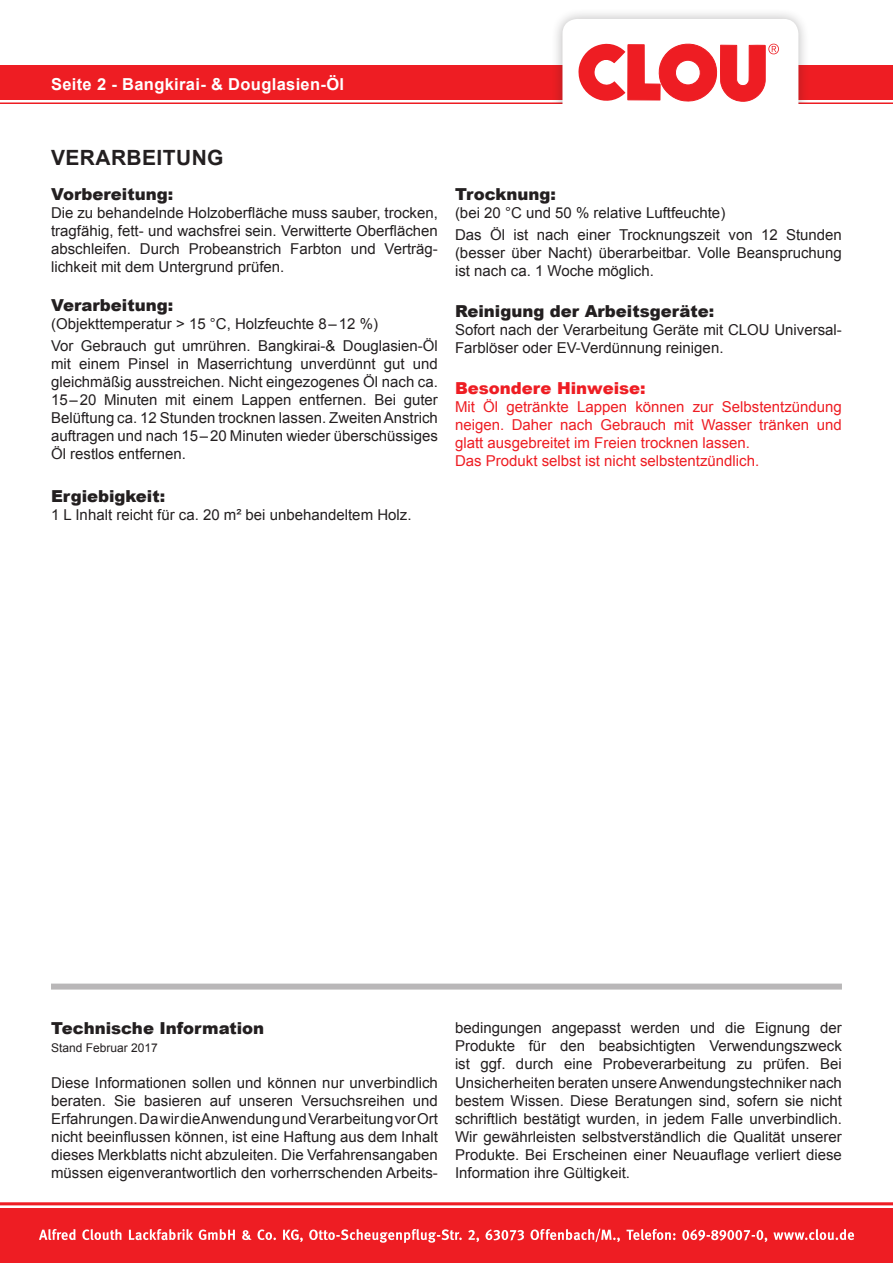
<style>
.page{position:relative;width:893px;height:1263px;background:#fff}
.page>*{position:absolute;margin:0;border:0;box-sizing:border-box;transform-origin:0 0}
.t1{font:700 21px "Arial";letter-spacing:.02em;color:#231f20}
.t2{font:900 16.5px "Arial";color:#231f20}
.t3{font:700 16.5px "Arial";letter-spacing:.02em;color:#fff}
.t4{font:900 16.5px "Arial";color:#ee1d23}
.t5{font:15px/18px "Arial";color:#231f20;text-align:justify}
.t6{font:15px/18px "Arial";color:#ee1d23}
.t7{font:12px "Arial";color:#231f20}
</style>
<div class="page">
<div style="left:0;top:66px;width:893px;height:34px;background:#ee1d23"></div>
<hr style="left:0;top:102px;width:893px;height:3px;background:#ee1d23">
<div style="left:551px;top:7px;width:259px;height:146px;background:#231f20;opacity:.33"></div>
<div style="left:562px;top:19px;width:236px;height:122px;background:#fff;border-radius:15px"></div>
<svg style="left:578px;top:43px;width:201px;height:59px"></svg>
<div style="left:0;top:105px;width:893px;height:67px;background:#fff"></div>
<div style="left:0;top:1208px;width:893px;height:55px;background:#ee1d23"></div>
<svg style="left:39px;top:1229px;width:815px;height:14px"></svg>
<hr style="left:0;top:1202px;width:893px;height:3px;background:#ee1d23">
<div style="left:51px;top:983px;width:791px;height:6px;background:#b9b7b8"></div>
<p class="t3" style="left:51px;top:73px;width:295px">Seite 2 ‑ Bangkirai- &amp; Douglasien-Öl</p>
<h1 class="t1" style="left:51px;top:143px;width:174px">VERARBEITUNG</h1>
<p class="t2" style="left:51px;top:182px;width:124px">Vorbereitung:</p>
<p class="t5" style="left:51px;top:204px;width:388px">Die zu behandelnde Holzoberfläche muss sauber, trocken, tragfähig, fett- und wachsfrei sein. Verwitterte Oberflächen abschleifen. Durch Probeanstrich Farbton und Verträg&shy;lichkeit mit dem Untergrund prüfen.</p>
<p class="t2" style="left:51px;top:293px;width:124px">Verarbeitung:</p>
<p class="t5" style="left:51px;top:313px;width:388px;line-height:22.2px">(Objekttemperatur &gt; 15 °C, Holzfeuchte 8–12 %)<br>Vor Gebrauch gut umrühren. Bangkirai-&amp; Douglasien-Öl</p>
<p class="t5" style="left:51px;top:355px;width:388px">mit einem Pinsel in Maserrichtung unverdünnt gut und gleichmäßig ausstreichen. Nicht eingezogenes Öl nach ca.<br>15–20 Minuten mit einem Lappen entfernen. Bei guter Belüftung ca. 12 Stunden trocknen lassen. Zweiten Anstrich auftragen und nach 15–20 Minuten wieder überschüssiges Öl restlos entfernen.</p>
<p class="t2" style="left:51px;top:484px;width:116px">Ergiebigkeit:</p>
<p class="t5" style="left:51px;top:506px;width:362px">1 L Inhalt reicht für ca. 20 m² bei unbehandeltem Holz.</p>
<p class="t2" style="left:455px;top:182px;width:103px">Trocknung:</p>
<p class="t5" style="left:455px;top:202px;width:388px;line-height:22.2px">(bei 20 °C und 50 % relative Luftfeuchte)<br>Das Öl ist nach einer Trocknungszeit von 12 Stunden</p>
<p class="t5" style="left:455px;top:244px;width:388px">(besser über Nacht) überarbeitbar. Volle Beanspruchung ist nach ca. 1 Woche möglich.</p>
<p class="t2" style="left:455px;top:299px;width:261px">Reinigung der Arbeitsgeräte:</p>
<p class="t5" style="left:455px;top:321px;width:387px">Sofort nach der Verarbeitung Geräte mit CLOU Universal-<br>Farblöser oder EV-Verdünnung reinigen.</p>
<p class="t4" style="left:455px;top:376px;width:192px">Besondere Hinweise:</p>
<p class="t6" style="left:455px;top:398px;width:388px">Mit Öl getränkte Lappen können zur Selbstentzündung neigen. Daher nach Gebrauch mit Wasser tränken und glatt ausgebreitet im Freien trocknen lassen.<br>Das Produkt selbst ist nicht selbstentzündlich.</p>
<p class="t2" style="left:51px;top:1016px;width:215px">Technische Information</p>
<p class="t7" style="left:51px;top:1040px;width:108px">Stand Februar 2017</p>
<p class="t5" style="left:51px;top:1074px;width:388px">Diese Informationen sollen und können nur unverbindlich beraten. Sie basieren auf unseren Versuchsreihen und Erfahrungen. Da wir die Anwendung und Verarbeitung vor Ort nicht beeinflussen können, ist eine Haftung aus dem Inhalt dieses Merkblatts nicht abzuleiten. Die Verfahrensangaben müssen eigenverantwortlich den vorherrschenden Arbeits-</p>
<p class="t5" style="left:455px;top:1019px;width:388px">bedingungen angepasst werden und die Eignung der Produkte für den beabsichtigten Verwendungszweck ist ggf. durch eine Probeverarbeitung zu prüfen. Bei Unsicherheiten beraten unsere Anwendungstechniker nach bestem Wissen. Diese Beratungen sind, sofern sie nicht schriftlich bestätigt wurden, in jedem Falle unverbindlich.<br>Wir gewährleisten selbstverständlich die Qualität unserer Produkte. Bei Erscheinen einer Neuauflage verliert diese Information ihre Gültigkeit.</p>
</div>
